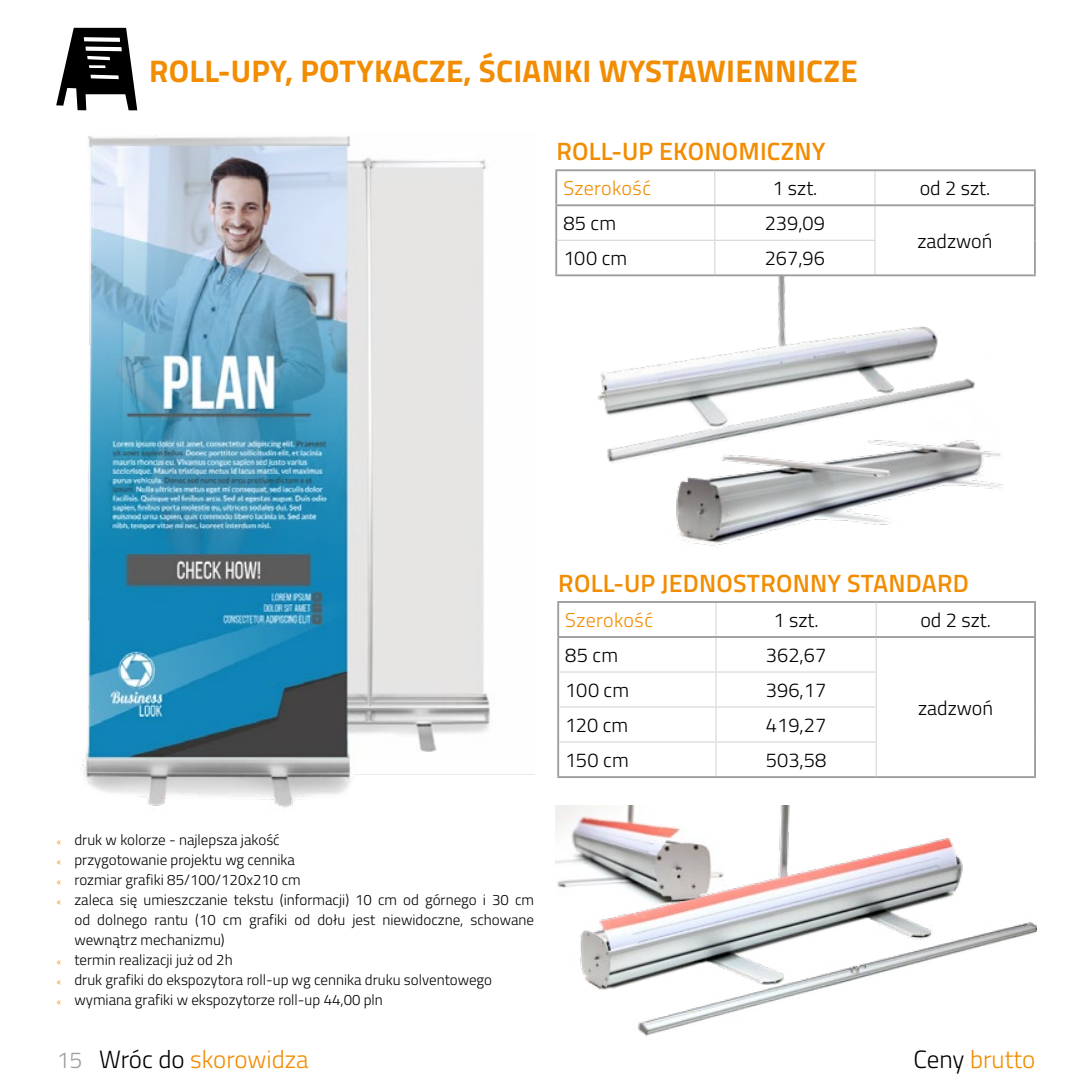
<style>
.page{position:relative;width:1092px;height:1092px;background:#fff}
.page>*{position:absolute;margin:0;border:0;box-sizing:border-box;transform-origin:0 0}
.t1{font:700 31.25px "Titillium";letter-spacing:.01em;color:#f28c00}
.t2{font:600 25px "Titillium";letter-spacing:.01em;color:#f28c00}
.t3{font:300 25px "Titillium";color:#f28c00}
.t4{font:300 20px "Titillium";color:#000}
.t5{font:300 20px "Titillium";letter-spacing:.015em;color:#f28c00}
.t6{font:300 15px "Titillium";color:#000}
.s1{font-family:"Myriad Pro";font-weight:400;font-size:10px;color:#f28c00}
.s2{font-size:23px;color:#9d9d9c}
.s3{color:#000}
</style>
<div class="page">
<svg style="left:56px;top:28px;width:81px;height:82px"></svg>
<img style="left:555px;top:805px;width:481px;height:232px">
<img style="left:591px;top:276px;width:399px;height:187px">
<img style="left:671px;top:330px;width:332px;height:216px">
<hr style="left:714px;top:171px;width:1px;height:33px;background:#dadada">
<hr style="left:874px;top:171px;width:1px;height:33px;background:#dadada">
<hr style="left:714px;top:206px;width:1px;height:34px;background:#dadada">
<hr style="left:874px;top:206px;width:1px;height:34px;background:#dadada">
<hr style="left:557px;top:240px;width:157px;height:1px;background:#dadada">
<hr style="left:714px;top:240px;width:161px;height:1px;background:#dadada">
<hr style="left:714px;top:241px;width:1px;height:33px;background:#dadada">
<hr style="left:874px;top:241px;width:1px;height:33px;background:#dadada">
<hr style="left:1033px;top:171px;width:2px;height:33px;background:#9d9d9c">
<hr style="left:555px;top:204px;width:159px;height:2px;background:#9d9d9c">
<hr style="left:714px;top:204px;width:160px;height:2px;background:#9d9d9c">
<hr style="left:874px;top:204px;width:161px;height:2px;background:#9d9d9c">
<hr style="left:1033px;top:206px;width:2px;height:34px;background:#9d9d9c">
<hr style="left:1033px;top:240px;width:2px;height:34px;background:#9d9d9c">
<hr style="left:874px;top:274px;width:161px;height:2px;background:#9d9d9c">
<hr style="left:555px;top:169px;width:159px;height:2px;background:#9d9d9c">
<hr style="left:555px;top:171px;width:2px;height:33px;background:#9d9d9c">
<hr style="left:714px;top:169px;width:160px;height:2px;background:#9d9d9c">
<hr style="left:874px;top:169px;width:161px;height:2px;background:#9d9d9c">
<hr style="left:555px;top:206px;width:2px;height:34px;background:#9d9d9c">
<hr style="left:555px;top:240px;width:2px;height:34px;background:#9d9d9c">
<hr style="left:555px;top:274px;width:159px;height:2px;background:#9d9d9c">
<hr style="left:714px;top:274px;width:160px;height:2px;background:#9d9d9c">
<hr style="left:557px;top:603px;width:2px;height:33px;background:#9d9d9c">
<hr style="left:1034px;top:603px;width:1px;height:33px;background:#9d9d9c">
<hr style="left:557px;top:636px;width:159px;height:2px;background:#9d9d9c">
<hr style="left:557px;top:638px;width:2px;height:34px;background:#9d9d9c">
<hr style="left:716px;top:636px;width:160px;height:2px;background:#9d9d9c">
<hr style="left:876px;top:636px;width:159px;height:2px;background:#9d9d9c">
<hr style="left:1034px;top:638px;width:1px;height:34px;background:#9d9d9c">
<hr style="left:557px;top:672px;width:2px;height:35px;background:#9d9d9c">
<hr style="left:1034px;top:672px;width:1px;height:35px;background:#9d9d9c">
<hr style="left:557px;top:707px;width:2px;height:35px;background:#9d9d9c">
<hr style="left:1034px;top:707px;width:1px;height:35px;background:#9d9d9c">
<hr style="left:1034px;top:742px;width:1px;height:34px;background:#9d9d9c">
<hr style="left:715px;top:603px;width:1px;height:33px;background:#dadada">
<hr style="left:875px;top:603px;width:1px;height:33px;background:#dadada">
<hr style="left:715px;top:638px;width:1px;height:33px;background:#dadada">
<hr style="left:875px;top:638px;width:1px;height:33px;background:#dadada">
<hr style="left:559px;top:671px;width:157px;height:1px;background:#dadada">
<hr style="left:716px;top:671px;width:160px;height:1px;background:#dadada">
<hr style="left:715px;top:672px;width:1px;height:34px;background:#dadada">
<hr style="left:875px;top:672px;width:1px;height:34px;background:#dadada">
<hr style="left:559px;top:706px;width:157px;height:1px;background:#dadada">
<hr style="left:716px;top:706px;width:160px;height:1px;background:#dadada">
<hr style="left:715px;top:707px;width:1px;height:34px;background:#dadada">
<hr style="left:875px;top:707px;width:1px;height:34px;background:#dadada">
<hr style="left:557px;top:601px;width:159px;height:2px;background:#9d9d9c">
<hr style="left:716px;top:601px;width:160px;height:2px;background:#9d9d9c">
<hr style="left:876px;top:601px;width:159px;height:2px;background:#9d9d9c">
<hr style="left:876px;top:776px;width:159px;height:2px;background:#9d9d9c">
<hr style="left:557px;top:742px;width:2px;height:34px;background:#9d9d9c">
<hr style="left:559px;top:741px;width:157px;height:1px;background:#dadada">
<hr style="left:716px;top:741px;width:160px;height:1px;background:#dadada">
<hr style="left:715px;top:742px;width:1px;height:34px;background:#dadada">
<hr style="left:875px;top:742px;width:1px;height:34px;background:#dadada">
<hr style="left:557px;top:776px;width:159px;height:2px;background:#9d9d9c">
<hr style="left:716px;top:776px;width:160px;height:2px;background:#9d9d9c">
<img style="left:82px;top:135px;width:452px;height:673px">
<h1 class="t1" style="left:149px;top:47px;width:710px">ROLL-UPY, POTYKACZE, ŚCIANKI WYSTAWIENNICZE</h1>
<h2 class="t2" style="left:556px;top:132px;width:271px">ROLL-UP EKONOMICZNY</h2>
<h3 class="t5" style="left:563px;top:174px;width:89px">Szerokość</h3>
<h3 class="t4" style="left:772px;top:174px;width:47px">1 szt.</h3>
<h3 class="t4" style="left:919px;top:174px;width:72px">od 2 szt.</h3>
<h3 class="t4" style="left:563px;top:209px;width:54px">85 cm</h3>
<h3 class="t4" style="left:764px;top:209px;width:62px">239,09</h3>
<h3 class="t4" style="left:917px;top:226px;width:76px">zadzwoń</h3>
<h3 class="t4" style="left:563px;top:244px;width:65px">100 cm</h3>
<h3 class="t4" style="left:764px;top:244px;width:62px">267,96</h3>
<p class="t6" style="left:57px;top:828px;width:224px"><span class="s1">«</span> druk w kolorze - najlepsza jakość</p>
<p class="t6" style="left:57px;top:848px;width:240px"><span class="s1">«</span> przygotowanie projektu wg cennika</p>
<p class="t6" style="left:57px;top:868px;width:245px"><span class="s1">«</span> rozmiar grafiki 85/100/120x210 cm</p>
<p class="t6" style="left:57px;top:888px;width:479px"><span class="s1">«</span> zaleca się umieszczanie tekstu (informacji) 10 cm od górnego i 30 cm</p>
<p class="t6" style="left:74px;top:908px;width:461px">od dolnego rantu (10 cm grafiki od dołu jest niewidoczne, schowane</p>
<p class="t6" style="left:74px;top:928px;width:152px">wewnątrz mechanizmu)</p>
<p class="t6" style="left:57px;top:948px;width:177px"><span class="s1">«</span> termin realizacji już od 2h</p>
<p class="t6" style="left:57px;top:968px;width:437px"><span class="s1">«</span> druk grafiki do ekspozytora roll-up wg cennika druku solventowego</p>
<p class="t6" style="left:57px;top:988px;width:328px"><span class="s1">«</span> wymiana grafiki w ekspozytorze roll-up 44,00 pln</p>
<h2 class="t2" style="left:558px;top:564px;width:412px">ROLL-UP JEDNOSTRONNY STANDARD</h2>
<h3 class="t5" style="left:565px;top:605px;width:89px">Szerokość</h3>
<h3 class="t4" style="left:773px;top:605px;width:47px">1 szt.</h3>
<h3 class="t4" style="left:920px;top:605px;width:72px">od 2 szt.</h3>
<h3 class="t4" style="left:565px;top:640px;width:54px">85 cm</h3>
<h3 class="t4" style="left:765px;top:640px;width:62px">362,67</h3>
<h3 class="t4" style="left:918px;top:693px;width:76px">zadzwoń</h3>
<h3 class="t4" style="left:565px;top:675px;width:65px">100 cm</h3>
<h3 class="t4" style="left:766px;top:675px;width:62px">396,17</h3>
<h3 class="t4" style="left:565px;top:710px;width:64px">120 cm</h3>
<h3 class="t4" style="left:766px;top:710px;width:62px">419,27</h3>
<h3 class="t4" style="left:565px;top:745px;width:65px">150 cm</h3>
<h3 class="t4" style="left:766px;top:745px;width:62px">503,58</h3>
<h2 class="t3" style="left:57px;top:1041px;width:253px"><span class="s2">15</span> <span class="s3">Wróc do</span> skorowidza</h2>
<h2 class="t3" style="left:913px;top:1041px;width:123px"><span class="s3">Ceny</span> brutto</h2>
</div>
